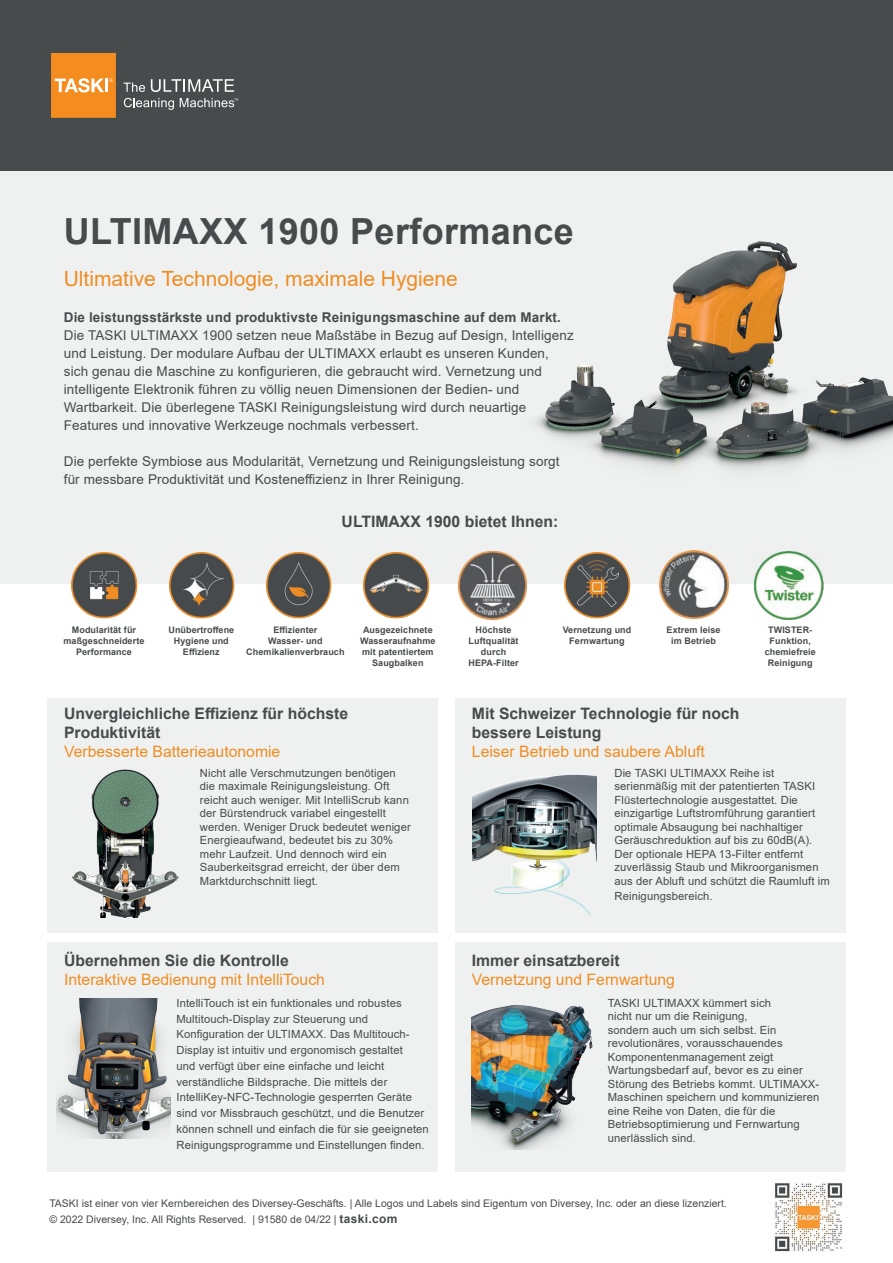
<style>
.page{position:relative;width:893px;height:1263px;background:#fff}
.page>*{position:absolute;margin:0;border:0;box-sizing:border-box;transform-origin:0 0}
.BODY{font:700 36px "Arial";letter-spacing:.01em;color:#474b4c}
.BODY-2{font:21px "Arial";color:#ef8d23}
.title_spacing{font:700 15.75px/18.8px "Arial";color:#474b4c}
.title_spacing-2{font:15.75px/18.8px "Arial";color:#ef8d23}
.BODY-3{font:13.5px/18px "Arial";letter-spacing:.01em;color:#474b4c}
.BODY-4{font:700 13.5px "Arial";letter-spacing:.01em;color:#474b4c}
.BODY-5{font:11.25px/13.5px "Arial";letter-spacing:.01em;color:#474b4c}
.t1{font:10.5px "Arial";color:#474b4c}
.BODY-6{font:700 9px/10.8px "Arial";letter-spacing:.01em;color:#474b4c;text-align:center}
.s1{font-weight:400;color:#ef8d23}
.s2{font-weight:700;color:#474b4c}
.s3{font-weight:700;font-size:12px}
</style>
<div class="page">
<div style="left:0;top:171px;width:893px;height:412px;background:#eff1f0"></div>
<div style="left:47px;top:698px;width:391px;height:234px;background:#eff1f0"></div>
<div style="left:47px;top:942px;width:391px;height:230px;background:#eff1f0"></div>
<div style="left:455px;top:698px;width:391px;height:234px;background:#eff1f0"></div>
<div style="left:455px;top:942px;width:391px;height:230px;background:#eff1f0"></div>
<div style="left:0;top:0;width:893px;height:171px;background:#474b4c"></div>
<svg style="left:123px;top:83px;width:22px;height:9px"></svg>
<svg style="left:151px;top:79px;width:83px;height:13px"></svg>
<svg style="left:124px;top:98px;width:50px;height:12px"></svg>
<svg style="left:51px;top:53px;width:65px;height:65px;background:#f49533"></svg>
<svg style="left:180px;top:98px;width:58px;height:9px"></svg>
<img style="left:535px;top:241px;width:358px;height:230px">
<img style="left:473px;top:774px;width:123px;height:141px">
<img style="left:72px;top:769px;width:107px;height:148px">
<img style="left:472px;top:1005px;width:121px;height:144px">
<img style="left:56px;top:999px;width:115px;height:139px">
<img style="left:774px;top:1183px;width:69px;height:69px">
<img style="left:68px;top:552px;width:72px;height:67px">
<img style="left:165px;top:552px;width:73px;height:67px">
<img style="left:360px;top:552px;width:72px;height:67px">
<img style="left:561px;top:552px;width:72px;height:67px">
<img style="left:262px;top:552px;width:73px;height:67px">
<img style="left:753px;top:551px;width:71px;height:69px">
<img style="left:659px;top:551px;width:70px;height:69px">
<img style="left:457px;top:550px;width:71px;height:71px">
<p class="BODY" style="left:64px;top:206px;width:512px">ULTIMAXX 1900 Performance</p>
<p class="BODY-2" style="left:64px;top:264px;width:396px">Ultimative Technologie, maximale Hygiene</p>
<p class="BODY-4" style="left:64px;top:308px;width:499px">Die leistungsstärkste und produktivste Reinigungsmaschine auf dem Markt.</p>
<p class="BODY-3" style="left:64px;top:326px;width:511px">Die TASKI ULTIMAXX 1900 setzen neue Maßstäbe in Bezug auf Design, Intelligenz und Leistung. Der modulare Aufbau der ULTIMAXX erlaubt es unseren Kunden, sich genau die Maschine zu konfigurieren, die gebraucht wird. Vernetzung und intelligente Elektronik führen zu völlig neuen Dimensionen der Bedien- und Wartbarkeit. Die überlegene TASKI Reinigungsleistung wird durch neuartige Features und innovative Werkzeuge nochmals verbessert.</p>
<p class="BODY-3" style="left:64px;top:452px;width:497px">Die perfekte Symbiose aus Modularität, Vernetzung und Reinigungsleistung sorgt für messbare Produktivität und Kosteneffizienz in Ihrer Reinigung.</p>
<p class="title_spacing" style="left:342px;top:512px;width:218px">ULTIMAXX 1900 bietet Ihnen:</p>
<p class="BODY-6" style="left:64px;top:625px;width:82px">Modularität für maßgeschneiderte<br>Performance</p>
<p class="BODY-6" style="left:168px;top:625px;width:67px">Unübertroffene<br>Hygiene und<br>Effizienz</p>
<p class="BODY-6" style="left:360px;top:625px;width:77px">Ausgezeichnete<br>Wasseraufnahme mit patentiertem<br>Saugbalken</p>
<p class="BODY-6" style="left:563px;top:625px;width:70px">Vernetzung und<br>Fernwartung</p>
<p class="BODY-6" style="left:246px;top:625px;width:100px">Effizienter<br>Wasser- und<br>Chemikalienverbrauch</p>
<p class="BODY-6" style="left:667px;top:625px;width:56px">Extrem leise im Betrieb</p>
<p class="BODY-6" style="left:765px;top:625px;width:52px">TWISTER-<br>Funktion, chemiefreie<br>Reinigung</p>
<p class="BODY-6" style="left:468px;top:625px;width:52px">Höchste<br>Luftqualität durch<br>HEPA-Filter</p>
<p class="title_spacing" style="left:64px;top:704px;width:286px">Unvergleichliche Effizienz für höchste<br>Produktivität<br><span class="s1">Verbesserte Batterieautonomie</span></p>
<p class="BODY-5" style="left:200px;top:766px;width:212px">Nicht alle Verschmutzungen benötigen die maximale Reinigungsleistung. Oft reicht auch weniger. Mit IntelliScrub kann der Bürstendruck variabel eingestellt werden. Weniger Druck bedeutet weniger Energieaufwand, bedeutet bis zu 30% mehr Laufzeit. Und dennoch wird ein Sauberkeitsgrad erreicht, der über dem Marktdurchschnitt liegt.</p>
<p class="title_spacing-2" style="left:64px;top:951px;width:262px"><span class="s2">Übernehmen Sie die Kontrolle<br></span>Interaktive Bedienung mit IntelliTouch</p>
<p class="BODY-5" style="left:176px;top:995px;width:254px;line-height:15.8px">IntelliTouch ist ein funktionales und robustes Multitouch-Display zur Steuerung und Konfiguration der ULTIMAXX. Das Multitouch-Display ist intuitiv und ergonomisch gestaltet<br>und verfügt über eine einfache und leicht verständliche Bildsprache. Die mittels der IntelliKey-NFC-Technologie gesperrten Geräte sind vor Missbrauch geschützt, und die Benutzer können schnell und einfach die für sie geeigneten Reinigungsprogramme und Einstellungen finden.</p>
<p class="title_spacing" style="left:472px;top:704px;width:269px">Mit Schweizer Technologie für noch bessere Leistung<br><span class="s1">Leiser Betrieb und saubere Abluft</span></p>
<p class="BODY-5" style="left:614px;top:766px;width:217px">Die TASKI ULTIMAXX Reihe ist serienmäßig mit der patentierten TASKI Flüstertechnologie ausgestattet. Die einzigartige Luftstromführung garantiert optimale Absaugung bei nachhaltiger Geräuschreduktion auf bis zu 60dB(A).<br>Der optionale HEPA 13-Filter entfernt zuverlässig Staub und Mikroorganismen aus der Abluft und schützt die Raumluft im</p>
<p class="BODY-5" style="left:614px;top:890px;width:100px">Reinigungsbereich.</p>
<p class="title_spacing-2" style="left:472px;top:951px;width:205px"><span class="s2">Immer einsatzbereit<br></span>Vernetzung und Fernwartung</p>
<p class="BODY-5" style="left:608px;top:996px;width:213px">TASKI ULTIMAXX kümmert sich<br>nicht nur um die Reinigung,<br>sondern auch um sich selbst. Ein revolutionäres, vorausschauendes<br>Komponentenmanagement zeigt<br>Wartungsbedarf auf, bevor es zu einer<br>Störung des Betriebs kommt. ULTIMAXX-<br>Maschinen speichern und kommunizieren eine Reihe von Daten, die für die<br>Betriebsoptimierung und Fernwartung unerlässlich sind.</p>
<p class="t1" style="left:49px;top:1195px;width:679px">TASKI ist einer von vier Kernbereichen des Diversey-Geschäfts. | Alle Logos und Labels sind Eigentum von Diversey, Inc. oder an diese lizenziert.</p>
<p class="t1" style="left:49px;top:1212px;width:349px">© 2022 Diversey, Inc. All Rights Reserved. | 91580 de 04/22 | <span class="s3">taski.com</span></p>
</div>
